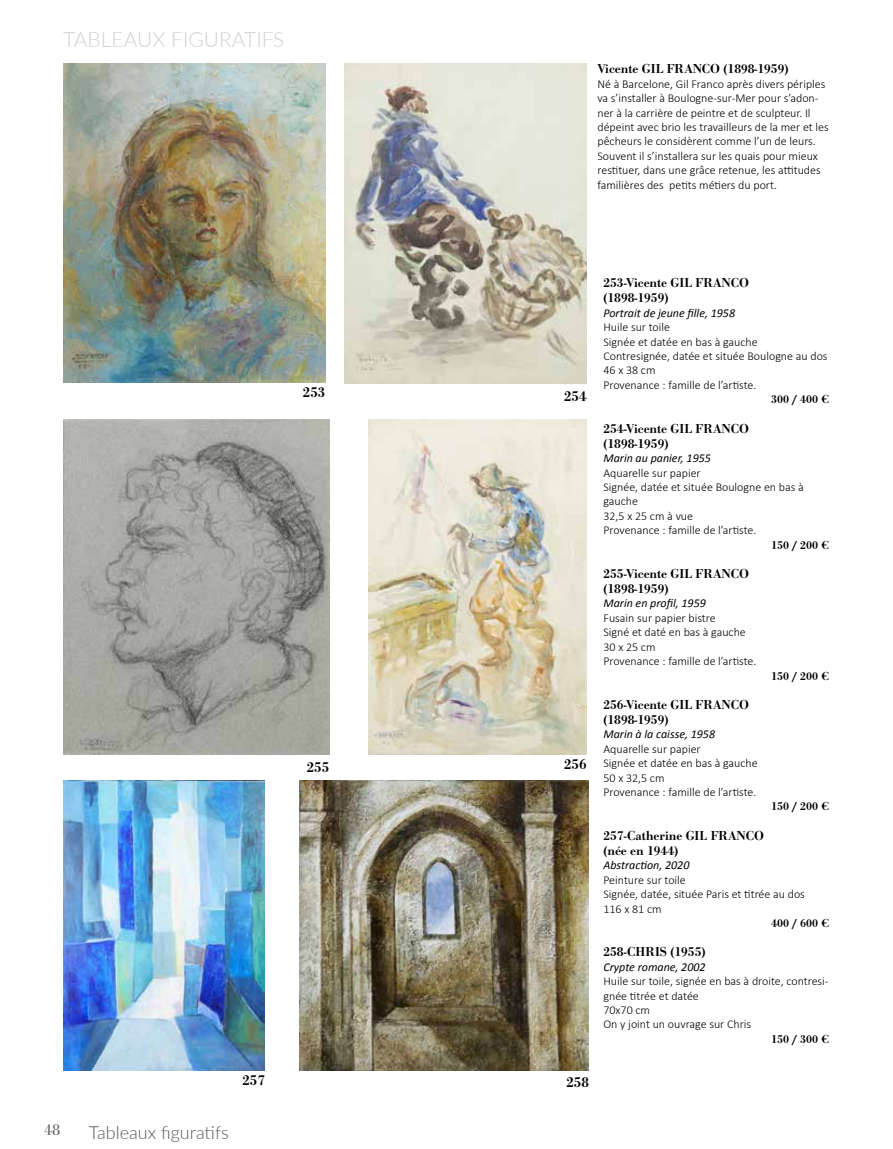
<style>
.page{position:relative;width:893px;height:1149px;background:#fff}
.page>*{position:absolute;margin:0;border:0;box-sizing:border-box;transform-origin:0 0}
.t1{font:300 21px "Lato";color:#d0d0d0}
.t2{font:300 18px "Lato";color:#575756}
.t3{font:300 16.5px "Bodoni URW";color:#575756}
.t4{font:500 15px "Bodoni URW";color:#000}
.t5{font:500 13.5px/15px "Bodoni URW";color:#000}
.t6{font:300 12px/14.4px "Calibri";color:#000}
.t7{font:italic 12px "Calibri";color:#000}
.t8{font:500 12px "Bodoni URW";color:#000}
</style>
<div class="page">
<img style="left:64px;top:64px;width:261px;height:318px">
<img style="left:345px;top:64px;width:242px;height:319px">
<img style="left:64px;top:419px;width:265px;height:335px">
<img style="left:369px;top:419px;width:218px;height:335px">
<img style="left:64px;top:780px;width:201px;height:289px">
<img style="left:299px;top:780px;width:290px;height:289px">
<h1 class="t1" style="left:63px;top:25px;width:223px">TABLEAUX FIGURATIFS</h1>
<p class="t5" style="left:597px;top:62px;width:193px">Vicente GIL FRANCO (1898-1959)</p>
<p class="t6" style="left:597px;top:76px;width:233px">Né à Barcelone, Gil Franco après divers périples va s’installer à Boulogne-sur-Mer pour s’adon&shy;ner à la carrière de peintre et de sculpteur. Il dépeint avec brio les travailleurs de la mer et les pêcheurs le considèrent comme l’un de leurs.<br>Souvent il s’installera sur les quais pour mieux restituer, dans une grâce retenue, les attitudes familières des petits métiers du port.</p>
<h3 class="t3" style="left:44px;top:1118px;width:18px">48</h3>
<p class="t4" style="left:303px;top:382px;width:24px">253</p>
<p class="t4" style="left:564px;top:387px;width:24px">254</p>
<p class="t4" style="left:307px;top:757px;width:24px">255</p>
<p class="t4" style="left:564px;top:755px;width:24px">256</p>
<p class="t4" style="left:242px;top:1070px;width:24px">257</p>
<p class="t4" style="left:566px;top:1072px;width:24px">258</p>
<p class="t5" style="left:603px;top:276px;width:147px">253-Vicente GIL FRANCO (1898-1959)</p>
<p class="t7" style="left:603px;top:304px;width:133px">Portrait de jeune fille, 1958</p>
<p class="t6" style="left:603px;top:320px;width:226px">Huile sur toile<br>Signée et datée en bas à gauche<br>Contresignée, datée et située Boulogne au dos<br>46 x 38 cm<br>Provenance : famille de l’artiste.</p>
<p class="t8" style="left:771px;top:392px;width:60px">300 / 400 €</p>
<p class="t5" style="left:603px;top:421px;width:147px">254-Vicente GIL FRANCO (1898-1959)</p>
<p class="t7" style="left:603px;top:449px;width:109px">Marin au panier, 1955</p>
<p class="t6" style="left:603px;top:465px;width:202px">Aquarelle sur papier<br>Signée, datée et située Boulogne en bas à gauche<br>32,5 x 25 cm à vue<br>Provenance : famille de l’artiste.</p>
<p class="t8" style="left:771px;top:537px;width:60px">150 / 200 €</p>
<p class="t5" style="left:603px;top:566px;width:147px">255-Vicente GIL FRANCO (1898-1959)</p>
<p class="t7" style="left:603px;top:595px;width:104px">Marin en profil, 1959</p>
<p class="t6" style="left:603px;top:610px;width:154px">Fusain sur papier bistre<br>Signé et daté en bas à gauche<br>30 x 25 cm<br>Provenance : famille de l’artiste.</p>
<p class="t8" style="left:771px;top:668px;width:60px">150 / 200 €</p>
<p class="t5" style="left:603px;top:697px;width:147px">256-Vicente GIL FRANCO (1898-1959)</p>
<p class="t7" style="left:603px;top:725px;width:113px">Marin à la caisse, 1958</p>
<p class="t6" style="left:603px;top:741px;width:156px">Aquarelle sur papier<br>Signée et datée en bas à gauche<br>50 x 32,5 cm<br>Provenance : famille de l’artiste.</p>
<p class="t8" style="left:771px;top:799px;width:60px">150 / 200 €</p>
<p class="t5" style="left:603px;top:828px;width:162px">257-Catherine GIL FRANCO (née en 1944)</p>
<p class="t7" style="left:603px;top:856px;width:87px">Abstraction, 2020</p>
<p class="t6" style="left:603px;top:872px;width:203px">Peinture sur toile<br>Signée, datée, située Paris et titrée au dos<br>116 x 81 cm</p>
<p class="t8" style="left:771px;top:915px;width:60px">400 / 600 €</p>
<p class="t5" style="left:603px;top:944px;width:103px">258-CHRIS (1955)</p>
<p class="t7" style="left:603px;top:958px;width:104px">Crypte romane, 2002</p>
<p class="t6" style="left:603px;top:973px;width:227px">Huile sur toile, signée en bas à droite, contresi&shy;gnée titrée et datée<br>70x70 cm<br>On y joint un ouvrage sur Chris</p>
<p class="t8" style="left:771px;top:1031px;width:60px">150 / 300 €</p>
<h2 class="t2" style="left:89px;top:1119px;width:142px">Tableaux figuratifs</h2>
</div>
